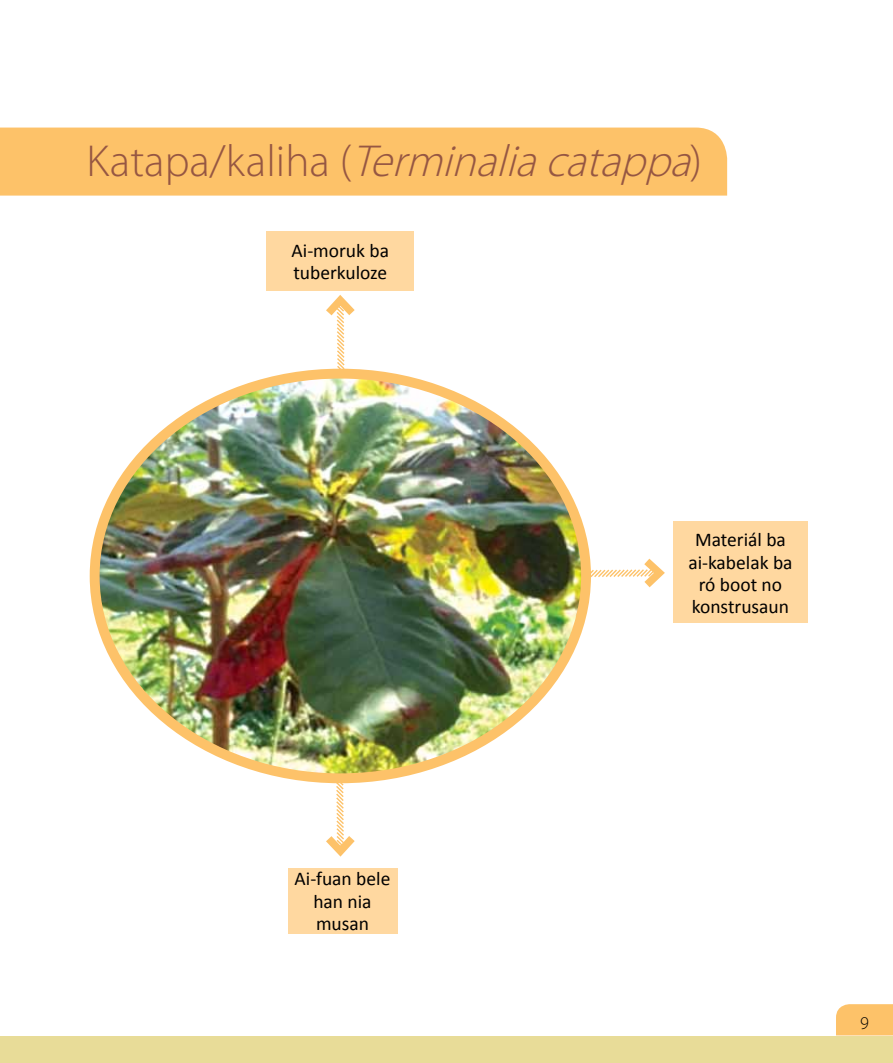
<style>
.page{position:relative;width:893px;height:1063px;background:#fff}
.page>*{position:absolute;margin:0;border:0;box-sizing:border-box;transform-origin:0 0}
.t1{font:italic 300 45px "Myriad Pro";color:#965743}
.t2{font:19.5px/22.5px "Calibri";color:#000;text-align:center}
.t3{font:300 18px "Myriad Pro";color:#000}
.s1{font-style:normal}
</style>
<div class="page">
<div style="left:0;top:1036px;width:893px;height:27px;background:#e8dc98"></div>
<svg style="left:318px;top:782px;width:44px;height:75px"></svg>
<svg style="left:589px;top:551px;width:76px;height:43px"></svg>
<svg style="left:318px;top:290px;width:45px;height:80px"></svg>
<div style="left:0;top:128px;width:727px;height:68px;background:#fdc269"></div>
<img style="left:95px;top:374px;width:491px;height:404px">
<div style="left:90px;top:369px;width:501px;height:414px;border:10px solid #fdc269;border-radius:50%"></div>
<div style="left:288px;top:868px;width:109px;height:65px;background:#ffd8a0"></div>
<div style="left:266px;top:231px;width:148px;height:59px;background:#ffd8a0"></div>
<div style="left:673px;top:522px;width:135px;height:101px;background:#ffd8a0"></div>
<div style="left:836px;top:1004px;width:57px;height:31px;background:#fdc269"></div>
<h1 class="t1" style="left:86px;top:134px;width:619px"><span class="s1">K a t a p a / k a l i h a (</span>Terminaliacatappa<span class="s1">)</span></h1>
<p class="t2" style="left:292px;top:238px;width:99px;text-align:left">Ai-moruk ba tuberkuloze</p>
<p class="t2" style="left:688px;top:528px;width:106px">Materiál ba ai-kabelak ba ró boot no konstrusaun</p>
<p class="t2" style="left:295px;top:867px;width:97px">Ai-fuan bele han nia musan</p>
<p class="t3" style="left:860px;top:1012px;width:10px">9</p>
</div>
